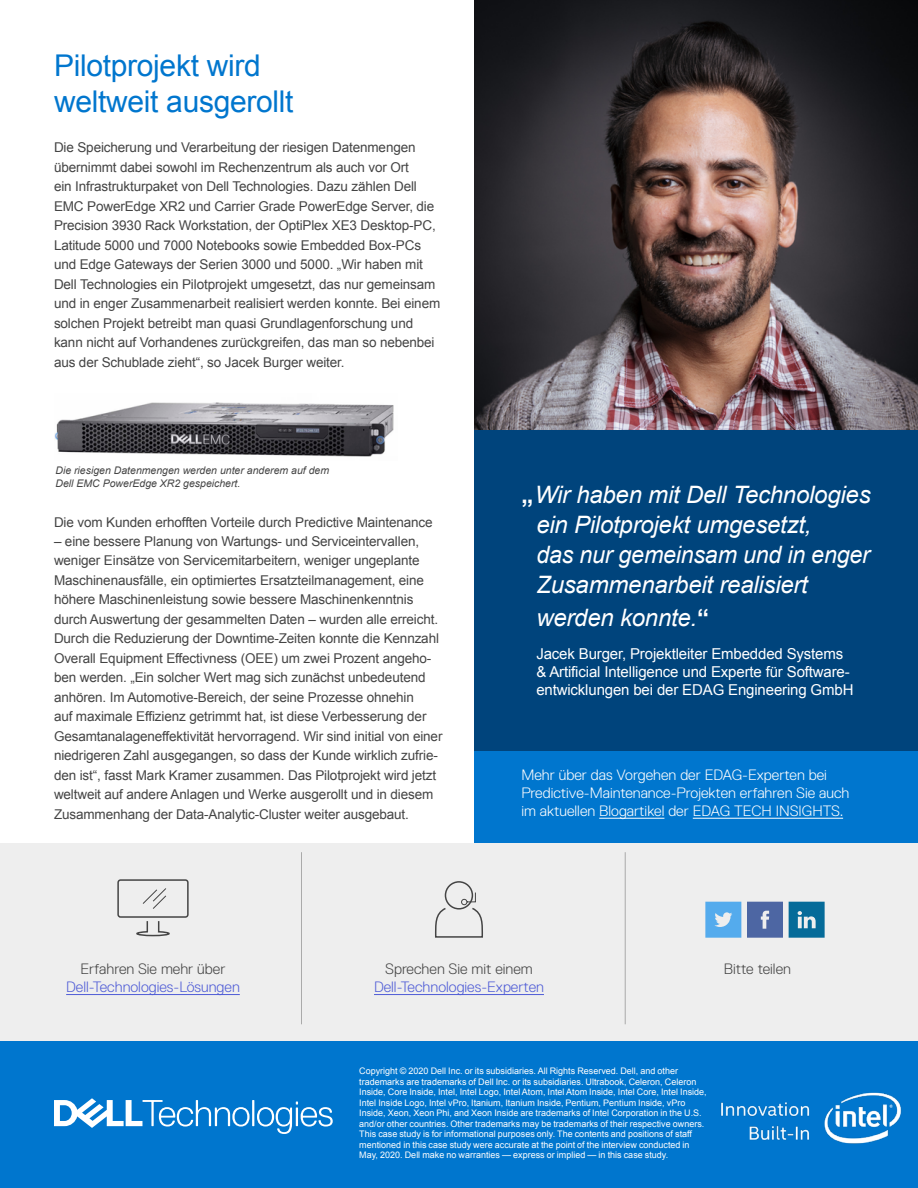
<style>
.page{position:relative;width:918px;height:1188px;background:#fff}
.page>*{position:absolute;margin:0;border:0;box-sizing:border-box;transform-origin:0 0}
.t1{font:30px/36px "Arial";letter-spacing:-.01em;color:#0076ce}
.t2{font:italic 24px/30px "Arial";letter-spacing:-.01em;color:#fff}
.t3{font:300 15px/18px "Dell Replica";color:#fff}
.t4{font:15px/18px "Arial";letter-spacing:-.01em;color:#fff}
.t5{font:300 15px "Dell Replica";color:#4f5cd6}
.t6{font:300 15px "Dell Replica";color:#444}
.t7{font:13.5px/19.5px "Arial";letter-spacing:-.01em;color:#444}
.t8{font:italic 10.5px/12.6px "Arial";color:#444}
.t9{font:9px/10.5px "Arial";color:#fff}
.s1{font-weight:700;font-style:normal}
</style>
<div class="page">
<div style="left:474px;top:738px;width:444px;height:114px;background:#0076ce"></div>
<div style="left:0;top:843px;width:918px;height:205px;background:#eee"></div>
<div style="left:0;top:1041px;width:918px;height:147px;background:#0076ce"></div>
<hr style="left:301px;top:852px;width:1px;height:172px;background:#aaa">
<hr style="left:625px;top:852px;width:1px;height:172px;background:#aaa">
<div style="left:445px;top:881px;width:28px;height:29px;border:2px solid #444;border-radius:50%"></div>
<svg style="left:435px;top:892px;width:48px;height:46px"></svg>
<div style="left:117px;top:879px;width:72px;height:39px;border:2px solid #444;border-radius:2px"></div>
<svg style="left:142px;top:888px;width:24px;height:21px"></svg>
<svg style="left:136px;top:921px;width:34px;height:16px"></svg>
<hr style="left:66px;top:994px;width:174px;height:1px;background:#4f5cd6">
<hr style="left:374px;top:994px;width:170px;height:1px;background:#4f5cd6">
<svg style="left:747px;top:902px;width:36px;height:36px"></svg>
<svg style="left:705px;top:902px;width:36px;height:36px"></svg>
<svg style="left:789px;top:902px;width:36px;height:36px"></svg>
<hr style="left:599px;top:818px;width:65px;height:1px;background:#fff">
<hr style="left:693px;top:818px;width:150px;height:1px;background:#fff">
<svg style="left:54px;top:1098px;width:279px;height:36px"></svg>
<img style="left:720px;top:1092px;width:182px;height:52px">
<img style="left:474px;top:0;width:444px;height:430px">
<div style="left:474px;top:430px;width:444px;height:322px;background:#00447c"></div>
<img style="left:54px;top:402px;width:340px;height:55px">
<h1 class="t1" style="left:54px;top:48px;width:241px">Pilotprojekt wird weltweit ausgerollt</h1>
<p class="t7" style="left:54px;top:138px;width:388px">Die Speicherung und Verarbeitung der riesigen Datenmengen übernimmt dabei sowohl im Rechenzentrum als auch vor Ort<br>ein Infrastrukturpaket von Dell Technologies. Dazu zählen Dell EMC PowerEdge XR2 und Carrier Grade PowerEdge Server, die Precision 3930 Rack Workstation, der OptiPlex XE3 Desktop-PC, Latitude 5000 und 7000 Notebooks sowie Embedded Box-PCs und Edge Gateways der Serien 3000 und 5000. „Wir haben mit Dell Technologies ein Pilotprojekt umgesetzt, das nur gemeinsam und in enger Zusammenarbeit realisiert werden konnte. Bei einem solchen Projekt betreibt man quasi Grundlagenforschung und kann nicht auf Vorhandenes zurückgreifen, das man so nebenbei aus der Schublade zieht“, so Jacek Burger weiter.</p>
<p class="t8" style="left:56px;top:464px;width:275px">Die riesigen Datenmengen werden unter anderem auf dem<br>Dell EMC PowerEdge XR2 gespeichert.</p>
<p class="t7" style="left:54px;top:512px;width:380px">Die vom Kunden erhofften Vorteile durch Predictive Maintenance</p>
<p class="t7" style="left:54px;top:532px;width:390px">– eine bessere Planung von Wartungs- und Serviceintervallen, weniger Einsätze von Servicemitarbeitern, weniger ungeplante Maschinenausfälle, ein optimiertes Ersatzteilmanagement, eine höhere Maschinenleistung sowie bessere Maschinenkenntnis durch Auswertung der gesammelten Daten – wurden alle erreicht.<br>Durch die Reduzierung der Downtime-Zeiten konnte die Kennzahl Overall Equipment Effectivness (OEE) um zwei Prozent angeho&shy;ben werden. „Ein solcher Wert mag sich zunächst unbedeutend anhören. Im Automotive-Bereich, der seine Prozesse ohnehin<br>auf maximale Effizienz getrimmt hat, ist diese Verbesserung der Gesamtanalageneffektivität hervorragend. Wir sind initial von einer niedrigeren Zahl ausgegangen, so dass der Kunde wirklich zufrie&shy;den ist“, fasst Mark Kramer zusammen. Das Pilotprojekt wird jetzt weltweit auf andere Anlagen und Werke ausgerollt und in diesem Zusammenhang der Data-Analytic-Cluster weiter ausgebaut.</p>
<h2 class="t2" style="left:536px;top:480px;width:336px;text-indent:-15px"><span class="s1">„</span> Wir haben mit Dell Technologies ein Pilotprojekt umgesetzt,<br>das nur gemeinsam und in enger<br>Zusammenarbeit realisiert</h2>
<h2 class="t2" style="left:536px;top:603px;width:174px">werden konnte.<span class="s1">“</span></h2>
<p class="t4" style="left:536px;top:645px;width:319px">Jacek Burger, Projektleiter Embedded Systems &amp; Artificial Intelligence und Experte für Software&shy;entwicklungen bei der EDAG Engineering GmbH</p>
<p class="t3" style="left:521px;top:766px;width:330px">Mehr über das Vorgehen der EDAG-Experten bei<br>Predictive-Maintenance-Projekten erfahren Sie auch im aktuellen Blogartikel der EDAG TECH INSIGHTS.</p>
<p class="t6" style="left:80px;top:961px;width:147px">Erfahren Sie mehr über</p>
<p class="t5" style="left:66px;top:979px;width:175px">Dell-Technologies-Lösungen</p>
<p class="t6" style="left:385px;top:961px;width:149px">Sprechen Sie mit einem</p>
<p class="t5" style="left:374px;top:979px;width:171px">Dell-Technologies-Experten</p>
<p class="t6" style="left:724px;top:961px;width:69px">Bitte teilen</p>
<p class="t9" style="left:359px;top:1066px;width:349px">Copyright © 2020 Dell Inc. or its subsidiaries. All Rights Reserved. Dell, and other trademarks are trademarks of Dell Inc. or its subsidiaries. Ultrabook, Celeron, Celeron Inside, Core Inside, Intel, Intel Logo, Intel Atom, Intel Atom Inside, Intel Core, Intel Inside, Intel Inside Logo, Intel vPro, Itanium, Itanium Inside, Pentium, Pentium Inside, vPro Inside, Xeon, Xeon Phi, and Xeon Inside are trademarks of Intel Corporation in the U.S. and/or other countries. Other trademarks may be trademarks of their respective owners.<br>This case study is for informational purposes only. The contents and positions of staff mentioned in this case study were accurate at the point of the interview conducted in May, 2020. Dell make no warranties — express or implied — in this case study.</p>
</div>
